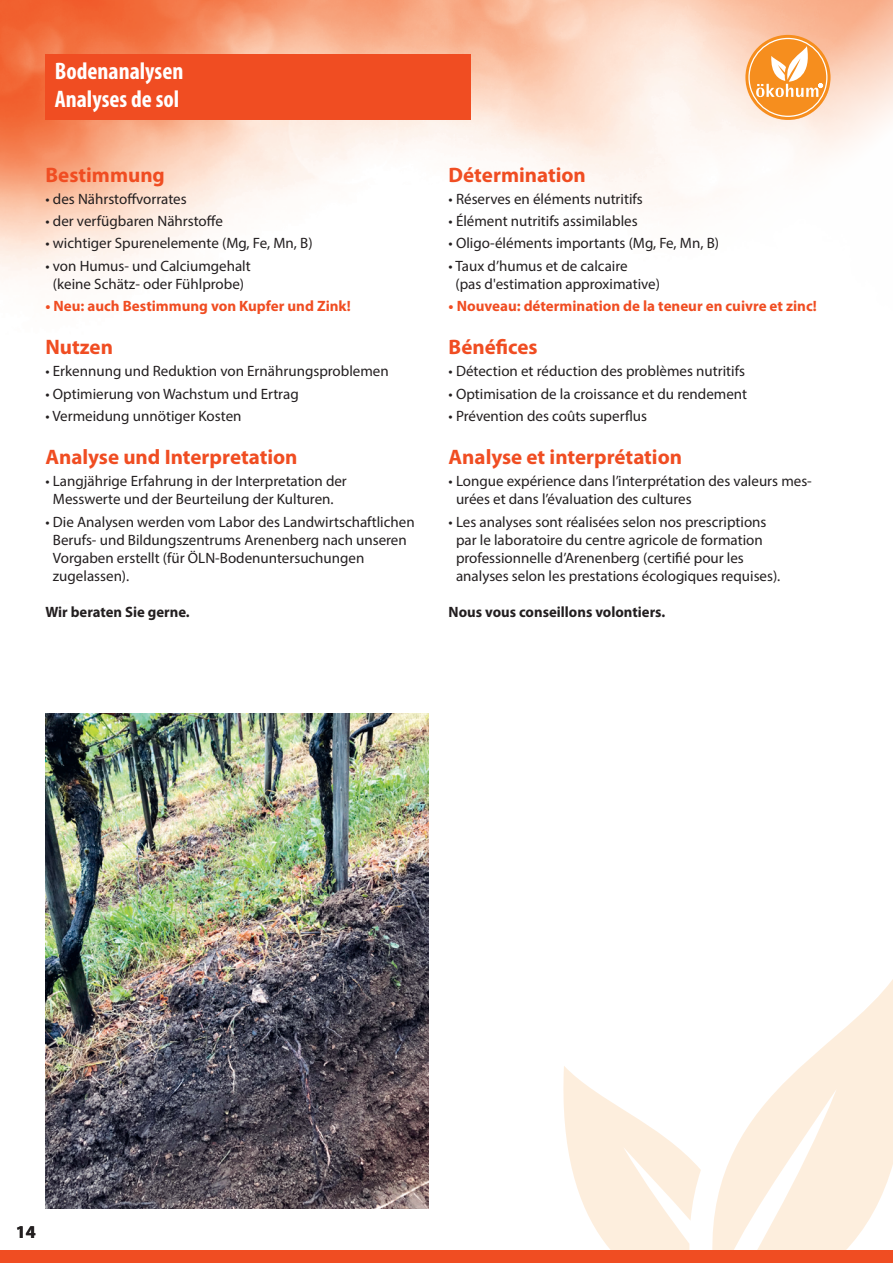
<style>
.page{position:relative;width:893px;height:1263px;background:#fff}
.page>*{position:absolute;margin:0;border:0;box-sizing:border-box;transform-origin:0 0}
.t1{font:700 condensed 24px/28.8px "Myriad Pro";color:#fff}
.t2{font:700 21px "Myriad Pro";color:#f04d22}
.t3{font:700 18px "Myriad Pro";color:#231f20}
.t4{font:15px/18px "Myriad Pro";color:#231f20}
.t5{font:700 15px "Myriad Pro";color:#f04d22}
.t6{font:700 15px "Myriad Pro";color:#231f20}
</style>
<div class="page">
<img style="left:0;top:0;width:893px;height:280px">
<svg style="left:745px;top:35px;width:85px;height:85px;background:#f69934"></svg>
<div style="left:748px;top:38px;width:79px;height:79px;border:1px solid #fff;border-radius:50%"></div>
<svg style="left:756px;top:46px;width:67px;height:51px"></svg>
<div style="left:45px;top:54px;width:426px;height:66px;background:#f04d22"></div>
<svg style="left:712px;top:979px;width:181px;height:271px;fill:#fdeedd"></svg>
<svg style="left:563px;top:1066px;width:138px;height:184px"></svg>
<div style="left:0;top:1250px;width:893px;height:13px;background:#f04d22"></div>
<img style="left:45px;top:713px;width:383px;height:496px">
<h1 class="t1" style="left:55px;top:56px;width:130px">Bodenanalysen<br>Analyses de sol</h1>
<h2 class="t2" style="left:45px;top:161px;width:121px">Bestimmung</h2>
<p class="t4" style="left:45px;top:190px;width:143px">• des Nährstoffvorrates</p>
<p class="t4" style="left:45px;top:212px;width:179px">• der verfügbaren Nährstoffe</p>
<p class="t4" style="left:45px;top:234px;width:269px">• wichtiger Spurenelemente (Mg, Fe, Mn, B)</p>
<p class="t4" style="left:45px;top:256px;width:207px;text-align:center">• von Humus- und Calciumgehalt (keine Schätz- oder Fühlprobe)</p>
<p class="t5" style="left:45px;top:296px;width:307px">• Neu: auch Bestimmung von Kupfer und Zink!</p>
<h2 class="t2" style="left:45px;top:333px;width:69px">Nutzen</h2>
<p class="t4" style="left:45px;top:362px;width:345px">• Erkennung und Reduktion von Ernährungsproblemen</p>
<p class="t4" style="left:45px;top:384px;width:255px">• Optimierung von Wachstum und Ertrag</p>
<p class="t4" style="left:45px;top:407px;width:198px">• Vermeidung unnötiger Kosten</p>
<h2 class="t2" style="left:45px;top:443px;width:254px">Analyse und Interpretation</h2>
<p class="t4" style="left:45px;top:472px;width:303px;text-align:center">• Langjährige Erfahrung in der Interpretation der<br>Messwerte und der Beurteilung der Kulturen.</p>
<p class="t4" style="left:53px;top:512px;width:363px;text-indent:-7px">• Die Analysen werden vom Labor des Landwirtschaftlichen Berufs- und Bildungszentrums Arenenberg nach unseren Vorgaben erstellt (für ÖLN-Bodenuntersuchungen zugelassen).</p>
<p class="t6" style="left:45px;top:602px;width:146px">Wir beraten Sie gerne.</p>
<h2 class="t2" style="left:449px;top:161px;width:139px">Détermination</h2>
<p class="t4" style="left:449px;top:190px;width:196px">• Réserves en éléments nutritifs</p>
<p class="t4" style="left:449px;top:212px;width:191px">• Élément nutritifs assimilables</p>
<p class="t4" style="left:449px;top:234px;width:272px">• Oligo-éléments importants (Mg, Fe, Mn, B)</p>
<p class="t4" style="left:455px;top:256px;width:206px;text-indent:-7px">• Taux d’humus et de calcaire<br>(pas d'estimation approximative)</p>
<p class="t5" style="left:449px;top:296px;width:370px">• Nouveau: détermination de la teneur en cuivre et zinc!</p>
<h2 class="t2" style="left:449px;top:333px;width:91px">Bénéfices</h2>
<p class="t4" style="left:449px;top:362px;width:298px">• Détection et réduction des problèmes nutritifs</p>
<p class="t4" style="left:449px;top:384px;width:300px">• Optimisation de la croissance et du rendement</p>
<p class="t4" style="left:449px;top:407px;width:200px">• Prévention des coûts superflus</p>
<h2 class="t2" style="left:449px;top:443px;width:235px">Analyse et interprétation</h2>
<p class="t4" style="left:456px;top:472px;width:357px;text-indent:-7px">• Longue expérience dans l’interprétation des valeurs mes&shy;urées et dans l’évaluation des cultures</p>
<p class="t4" style="left:456px;top:512px;width:326px;text-indent:-7px">• Les analyses sont réalisées selon nos prescriptions par le laboratoire du centre agricole de formation professionnelle d’Arenenberg (certifié pour les analyses selon les prestations écologiques requises).</p>
<p class="t6" style="left:449px;top:602px;width:218px">Nous vous conseillons volontiers.</p>
<p class="t3" style="left:16px;top:1220px;width:21px">14</p>
</div>
